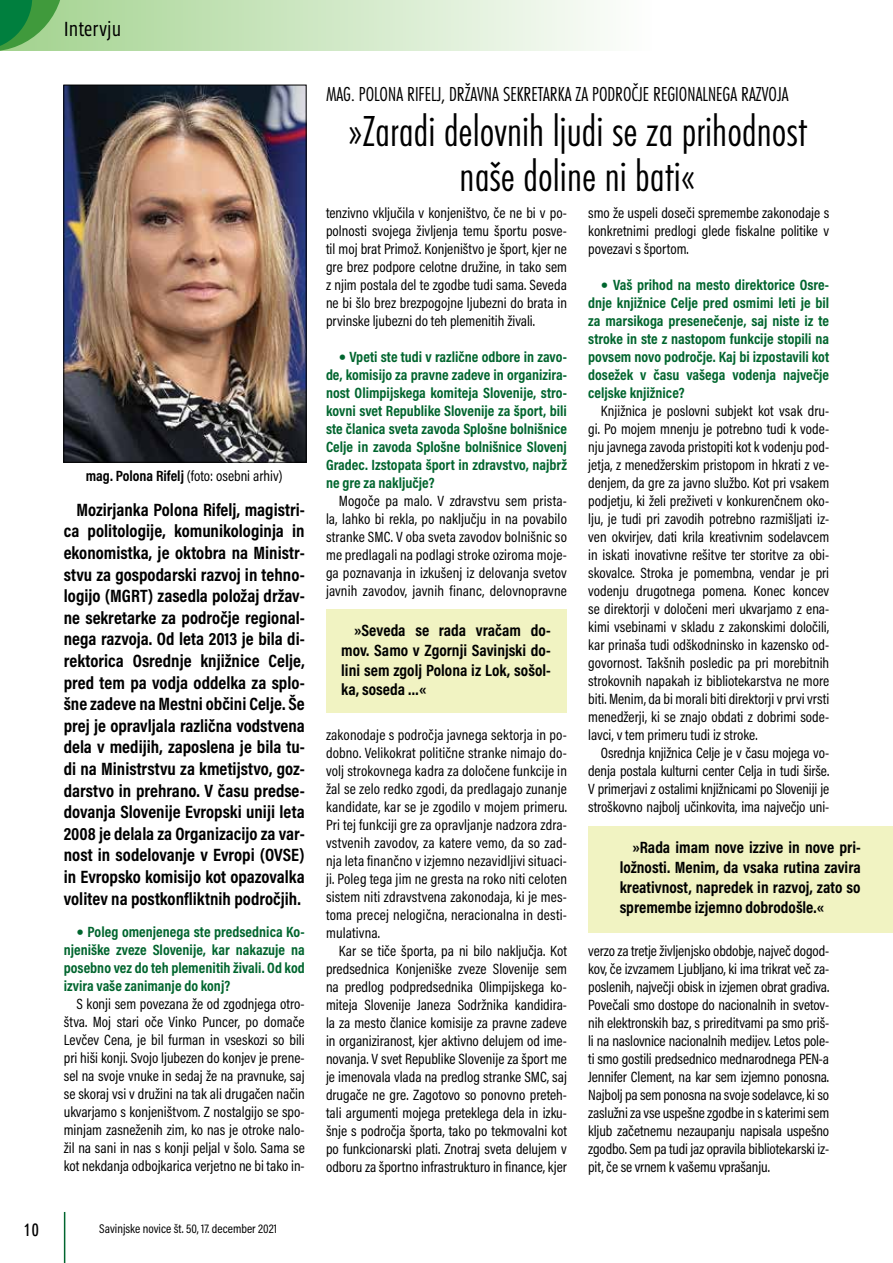
<style>
.page{position:relative;width:893px;height:1263px;background:#fff}
.page>*{position:absolute;margin:0;border:0;box-sizing:border-box;transform-origin:0 0}
.t1{font:45px/45px "Futura TEE Ligh Cond";color:#000;text-align:center}
.t2{font:21px "Futura TEE Ligh Cond";color:#000}
.t3{font:21px "Vista Sans Nar OTCE";color:#000}
.t4{font:700 18px/21.6px "Acumin Pro Cond";color:#000;text-align:justify}
.t5{font:18px "Ubuntu Condensed";color:#000}
.t6{font:700 16.5px/19.8px "Acumin Pro Cond";color:#000;text-align:justify}
.t7{font:15px/18px "Acumin Pro Cond";color:#000;text-align:justify}
.t8{font:700 15px/18px "Acumin Pro Cond";color:#00652e;text-align:justify}
.t9{font:12.75px "Acumin Pro Cond";color:#000}
.s1{font-weight:700}
.s2{font-family:"Calibri"}
</style>
<div class="page">
<div style="left:0;top:0;width:652px;height:51px;background:linear-gradient(to right,#a2d28e,#fefefd)"></div>
<hr style="left:64px;top:1212px;width:1px;height:51px;background:#00652e">
<svg style="left:0;top:0;width:64px;height:51px;background:#50a65b"></svg>
<img style="left:66px;top:87px;width:238px;height:373px">
<div style="left:64px;top:85px;width:242px;height:377px;border:1px solid #000"></div>
<div style="left:588px;top:826px;width:305px;height:106px;background:#f1f3c2"></div>
<div style="left:326px;top:609px;width:241px;height:104px;background:#f1f3c2"></div>
<h2 class="t3" style="left:64px;top:16px;width:59px">Intervju</h2>
<p class="t7" style="left:86px;top:466px;width:198px"><span class="s1">mag. Polona Rifelj</span> (foto: osebni arhiv)</p>
<p class="t4" style="left:64px;top:498px;width:242px;text-indent:13px">Mozirjanka Polona Rifelj, magistri&shy;ca politologije, komunikologinja in ekonomistka, je oktobra na Ministr&shy;stvu za gospodarski razvoj in tehno&shy;logijo (MGRT) zasedla položaj držav&shy;ne sekretarke za področje regional&shy;nega razvoja. Od leta 2013 je bila di&shy;rektorica Osrednje knjižnice Celje, pred tem pa vodja oddelka za splo&shy;šne zadeve na Mestni občini Celje. Še prej je opravljala različna vodstvena dela v medijih, zaposlena je bila tu&shy;di na Ministrstvu za kmetijstvo, goz&shy;darstvo in prehrano. V času predse&shy;dovanja Slovenije Evropski uniji leta 2008 je delala za Organizacijo za var&shy;nost in sodelovanje v Evropi (OVSE) in Evropsko komisijo kot opazovalka volitev na postkonfliktnih področjih.</p>
<p class="t8" style="left:64px;top:923px;width:242px;text-indent:13px"><span class="s2">•</span> Poleg omenjenega ste predsednica Ko&shy;njeniške zveze Slovenije, kar nakazuje na posebno vez do teh plemenitih živali. Od kod izvira vaše zanimanje do konj?</p>
<p class="t7" style="left:64px;top:995px;width:242px;text-indent:13px">S konji sem povezana že od zgodnjega otro&shy;štva. Moj stari oče Vinko Puncer, po domače Levčev Cena, je bil furman in vseskozi so bili pri hiši konji. Svojo ljubezen do konjev je prene&shy;sel na svoje vnuke in sedaj že na pravnuke, saj se skoraj vsi v družini na tak ali drugačen način ukvarjamo s konjeništvom. Z nostalgijo se spo&shy;minjam zasneženih zim, ko nas je otroke nalo&shy;žil na sani in nas s konji peljal v šolo. Sama se kot nekdanja odbojkarica verjetno ne bi tako in-</p>
<p class="t5" style="left:24px;top:1219px;width:17px">10</p>
<p class="t9" style="left:99px;top:1221px;width:179px">Savinjske novice št. 50, 17. december 2021</p>
<h2 class="t2" style="left:326px;top:82px;width:464px">MAG. POLONA RIFELJ, DRŽAVNA SEKRETARKA ZA PODROČJE REGIONALNEGA RAZVOJA</h2>
<h1 class="t1" style="left:348px;top:108px;width:461px">»Zaradi delovnih ljudi se za prihodnost naše doline ni bati«</h1>
<p class="t7" style="left:326px;top:203px;width:242px">tenzivno vključila v konjeništvo, če ne bi v po&shy;polnosti svojega življenja temu športu posve&shy;til moj brat Primož. Konjeništvo je šport, kjer ne gre brez podpore celotne družine, in tako sem z njim postala del te zgodbe tudi sama. Seveda ne bi šlo brez brezpogojne ljubezni do brata in prvinske ljubezni do teh plemenitih živali.</p>
<p class="t8" style="left:326px;top:347px;width:242px;text-indent:13px"><span class="s2">•</span> Vpeti ste tudi v različne odbore in zavo&shy;de, komisijo za pravne zadeve in organizira&shy;nost Olimpijskega komiteja Slovenije, stro&shy;kovni svet Republike Slovenije za šport, bili ste članica sveta zavoda Splošne bolnišnice Celje in zavoda Splošne bolnišnice Slovenj Gradec. Izstopata šport in zdravstvo, najbrž ne gre za naključje?</p>
<p class="t7" style="left:326px;top:491px;width:242px;text-indent:13px">Mogoče pa malo. V zdravstvu sem prista&shy;la, lahko bi rekla, po naključju in na povabilo stranke SMC. V oba sveta zavodov bolnišnic so me predlagali na podlagi stroke oziroma moje&shy;ga poznavanja in izkušenj iz delovanja svetov javnih zavodov, javnih financ, delovnopravne</p>
<p class="t6" style="left:341px;top:620px;width:211px;text-indent:13px">»Seveda se rada vračam do&shy;mov. Samo v Zgornji Savinjski do&shy;lini sem zgolj Polona iz Lok, sošol&shy;ka, soseda …«</p>
<p class="t7" style="left:326px;top:725px;width:242px">zakonodaje s področja javnega sektorja in po&shy;dobno. Velikokrat politične stranke nimajo do&shy;volj strokovnega kadra za določene funkcije in žal se zelo redko zgodi, da predlagajo zunanje kandidate, kar se je zgodilo v mojem primeru.<br>Pri tej funkciji gre za opravljanje nadzora zdra&shy;vstvenih zavodov, za katere vemo, da so zad&shy;nja leta finančno v izjemno nezavidljivi situaci&shy;ji. Poleg tega jim ne gresta na roko niti celoten sistem niti zdravstvena zakonodaja, ki je mes&shy;toma precej nelogična, neracionalna in desti&shy;mulativna.</p>
<p class="t7" style="left:326px;top:941px;width:242px;text-indent:13px">Kar se tiče športa, pa ni bilo naključja. Kot predsednica Konjeniške zveze Slovenije sem na predlog podpredsednika Olimpijskega ko&shy;miteja Slovenije Janeza Sodržnika kandidira&shy;la za mesto članice komisije za pravne zadeve in organiziranost, kjer aktivno delujem od ime&shy;novanja. V svet Republike Slovenije za šport me je imenovala vlada na predlog stranke SMC, saj drugače ne gre. Zagotovo so ponovno preteh&shy;tali argumenti mojega preteklega dela in izku&shy;šnje s področja športa, tako po tekmovalni kot po funkcionarski plati. Znotraj sveta delujem v odboru za športno infrastrukturo in finance, kjer</p>
<p class="t7" style="left:588px;top:203px;width:242px">smo že uspeli doseči spremembe zakonodaje s konkretnimi predlogi glede fiskalne politike v povezavi s športom.</p>
<p class="t8" style="left:588px;top:275px;width:242px;text-indent:13px"><span class="s2">•</span> Vaš prihod na mesto direktorice Osre&shy;dnje knjižnice Celje pred osmimi leti je bil za marsikoga presenečenje, saj niste iz te stroke in ste z nastopom funkcije stopili na povsem novo področje. Kaj bi izpostavili kot dosežek v času vašega vodenja največje celjske knjižnice?</p>
<p class="t7" style="left:588px;top:401px;width:242px;text-indent:13px">Knjižnica je poslovni subjekt kot vsak dru&shy;gi. Po mojem mnenju je potrebno tudi k vode&shy;nju javnega zavoda pristopiti kot k vodenju pod&shy;jetja, z menedžerskim pristopom in hkrati z ve&shy;denjem, da gre za javno službo. Kot pri vsakem podjetju, ki želi preživeti v konkurenčnem oko&shy;lju, je tudi pri zavodih potrebno razmišljati iz&shy;ven okvirjev, dati krila kreativnim sodelavcem in iskati inovativne rešitve ter storitve za obi&shy;skovalce. Stroka je pomembna, vendar je pri vodenju drugotnega pomena. Konec koncev se direktorji v določeni meri ukvarjamo z ena&shy;kimi vsebinami v skladu z zakonskimi določili, kar prinaša tudi odškodninsko in kazensko od&shy;govornost. Takšnih posledic pa pri morebitnih strokovnih napakah iz bibliotekarstva ne more biti. Menim, da bi morali biti direktorji v prvi vrsti menedžerji, ki se znajo obdati z dobrimi sode&shy;lavci, v tem primeru tudi iz stroke.</p>
<p class="t7" style="left:588px;top:743px;width:242px;text-indent:13px">Osrednja knjižnica Celje je v času mojega vo&shy;denja postala kulturni center Celja in tudi širše.<br>V primerjavi z ostalimi knjižnicami po Sloveniji je stroškovno najbolj učinkovita, ima največjo uni-</p>
<p class="t6" style="left:620px;top:837px;width:242px;text-indent:13px">»Rada imam nove izzive in nove pri&shy;ložnosti. Menim, da vsaka rutina zavira kreativnost, napredek in razvoj, zato so spremembe izjemno dobrodošle.«</p>
<p class="t7" style="left:588px;top:941px;width:242px">verzo za tretje življenjsko obdobje, največ dogod&shy;kov, če izvzamem Ljubljano, ki ima trikrat več za&shy;poslenih, največji obisk in izjemen obrat gradiva.<br>Povečali smo dostope do nacionalnih in svetov&shy;nih elektronskih baz, s prireditvami pa smo priš&shy;li na naslovnice nacionalnih medijev. Letos pole&shy;ti smo gostili predsednico mednarodnega PEN-a Jennifer Clement, na kar sem izjemno ponosna.<br>Najbolj pa sem ponosna na svoje sodelavce, ki so zaslužni za vse uspešne zgodbe in s katerimi sem kljub začetnemu nezaupanju napisala uspešno zgodbo. Sem pa tudi jaz opravila bibliotekarski iz&shy;pit, če se vrnem k vašemu vprašanju.</p>
</div>
